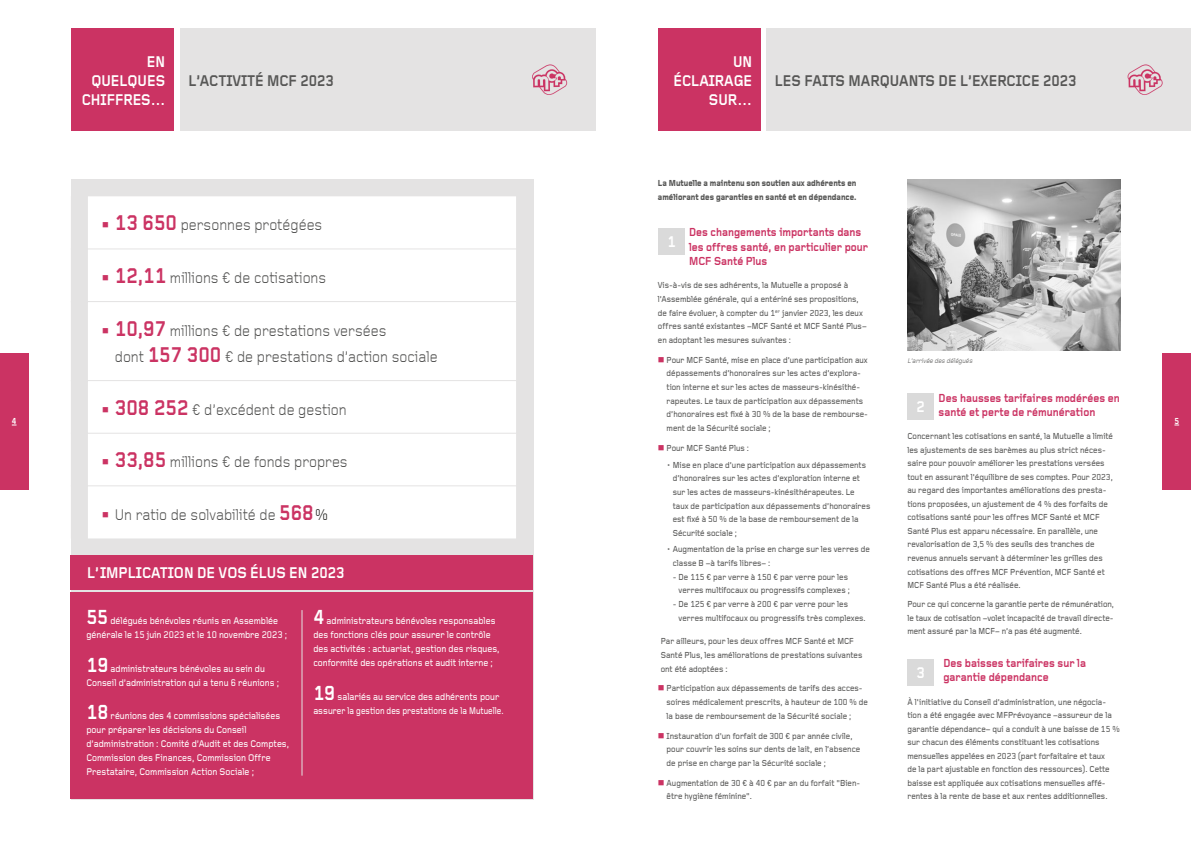
<style>
.page{position:relative;width:1191px;height:842px;background:#fff}
.page>*{position:absolute;margin:0;border:0;box-sizing:border-box;transform-origin:0 0}
.t1{font:16px/26.4px "Foundry Gridnik";color:#575756;scale:.9 1}
.t2{font:700 16px/19.2px "Foundry Gridnik";color:#fff;text-align:right;scale:.9 1}
.t3{font:700 16px "Foundry Gridnik";color:#575756;scale:.9 1}
.t4{font:700 12px/14.2px "Foundry Gridnik";color:#cb3363;scale:.9 1}
.t5{font:500 10px/14px "Foundry Gridnik";color:#fff;scale:.9 1}
.t6{font:500 9px/13.5px "Foundry Gridnik";color:#575756;scale:.9 1}
.t7{font:500 9px/13.7px "Foundry Gridnik";color:#575756}
.t8{font:800 9px/13.7px "Foundry Gridnik";color:#575756;scale:.9 1}
.t9{font:700 9px "Foundry Gridnik";color:#fff;scale:.9 1}
.t10{font:italic 7px "Foundry Gridnik";color:#575756;scale:.9 1}
.s1{color:#cb3363}
.s2{font-weight:700;font-size:22px;color:#cb3363}
.s3{color:#1d1d1b}
.s4{font-weight:700;font-size:21px}
</style>
<div class="page">
<div style="left:71px;top:28px;width:103px;height:103px;background:#cb3363"></div>
<div style="left:1162px;top:353px;width:29px;height:136px;background:#cb3363"></div>
<div style="left:0;top:353px;width:28px;height:136px;background:#cb3363"></div>
<div style="left:658px;top:28px;width:102px;height:103px;background:#cb3363"></div>
<div style="left:766px;top:28px;width:425px;height:103px;background:#e4e3e3"></div>
<div style="left:658px;top:228px;width:26px;height:26px;background:#dadada"></div>
<div style="left:907px;top:394px;width:26px;height:26px;background:#dadada"></div>
<div style="left:907px;top:659px;width:26px;height:26px;background:#dadada"></div>
<div style="left:180px;top:28px;width:415px;height:103px;background:#e4e3e3"></div>
<svg style="left:532px;top:64px;width:35px;height:31px"></svg>
<div style="left:71px;top:179px;width:462px;height:620px;background:#e4e3e3"></div>
<div style="left:88px;top:196px;width:428px;height:342px;background:#fff"></div>
<hr style="left:88px;top:248px;width:428px;height:1px;background:#e4e3e3">
<hr style="left:88px;top:301px;width:428px;height:1px;background:#e4e3e3">
<hr style="left:88px;top:380px;width:428px;height:1px;background:#e4e3e3">
<hr style="left:88px;top:433px;width:428px;height:1px;background:#e4e3e3">
<hr style="left:88px;top:485px;width:428px;height:1px;background:#e4e3e3">
<div style="left:71px;top:556px;width:462px;height:34px;background:#cb3363"></div>
<div style="left:71px;top:592px;width:462px;height:207px;background:#cb3363"></div>
<hr style="left:301px;top:610px;width:1px;height:166px;background:#e4e3e3">
<svg style="left:1127px;top:64px;width:35px;height:31px"></svg>
<img style="left:907px;top:179px;width:213px;height:171px">
<h1 class="t2" style="left:82px;top:52px;width:94px">EN<br>QUELQUES<br>CHIFFRES…</h1>
<h1 class="t3" style="left:189px;top:72px;width:163px">L’ACTIVITÉ MCF 2023</h1>
<h1 class="t2" style="left:673px;top:52px;width:89px">UN<br>ÉCLAIRAGE<br>SUR…</h1>
<h1 class="t3" style="left:775px;top:72px;width:337px">LES FAITS MARQUANTS DE L’EXERCICE 2023</h1>
<p class="t8" style="left:658px;top:177px;width:222px">La Mutuelle a maintenu son soutien aux adhérents en améliorant des garanties en santé et en dépendance.</p>
<h1 class="t2" style="left:667px;top:232px;width:11px">1</h1>
<h2 class="t4" style="left:689px;top:225px;width:200px">Des changements importants dans les offres santé, en particulier pour<br>MCF Santé Plus</h2>
<p class="t6" style="left:658px;top:278px;width:233px">Vis-à-vis de ses adhérents, la Mutuelle a proposé à l’Assemblée générale, qui a entériné ses propositions, de faire évoluer, à compter du 1<sup>er</sup> janvier 2023, les deux offres santé existantes –MCF Santé et MCF Santé Plus– en adoptant les mesures suivantes :</p>
<p class="t6" style="left:666px;top:353px;width:225px;text-indent:-9px"><span class="s1">■</span> Pour MCF Santé, mise en place d’une participation aux dépassements d’honoraires sur les actes d’explora&shy;tion interne et sur les actes de masseurs-kinésithé&shy;rapeutes. Le taux de participation aux dépassements d’honoraires est fixé à 30 % de la base de rembourse&shy;ment de la Sécurité sociale ;</p>
<p class="t6" style="left:658px;top:441px;width:103px"><span class="s1">■</span> Pour MCF Santé Plus :</p>
<p class="t7" style="left:673px;top:458px;width:199px;text-indent:-6px">• Mise en place d’une participation aux dépassements d’honoraires sur les actes d’exploration interne et sur les actes de masseurs-kinésithérapeutes. Le taux de participation aux dépassements d’honoraires est fixé à 50 % de la base de remboursement de la Sécurité sociale ;</p>
<p class="t7" style="left:673px;top:542px;width:199px;text-indent:-6px">• Augmentation de la prise en charge sur les verres de classe B –à tarifs libres– :</p>
<p class="t6" style="left:673px;top:570px;width:198px;text-align:right">- De 115 € par verre à 150 € par verre pour les verres multifocaux ou progressifs complexes ;</p>
<p class="t6" style="left:678px;top:597px;width:209px;text-indent:-6px">- De 125 € par verre à 200 € par verre pour les verres multifocaux ou progressifs très complexes.</p>
<p class="t6" style="left:660px;top:634px;width:226px">Par ailleurs, pour les deux offres MCF Santé et MCF<br>Santé Plus, les améliorations de prestations suivantes ont été adoptées :</p>
<p class="t6" style="left:666px;top:682px;width:225px;text-indent:-9px"><span class="s1">■</span> Participation aux dépassements de tarifs des acces&shy;soires médicalement prescrits, à hauteur de 100 % de la base de remboursement de la Sécurité sociale ;</p>
<p class="t6" style="left:666px;top:729px;width:217px;text-indent:-9px"><span class="s1">■</span> Instauration d'un forfait de 300 € par année civile, pour couvrir les soins sur dents de lait, en l’absence de prise en charge par la Sécurité sociale ;</p>
<p class="t6" style="left:666px;top:776px;width:217px;text-indent:-9px"><span class="s1">■</span> Augmentation de 30 € à 40 € par an du forfait "Bien&shy;être hygiène féminine".</p>
<h1 class="t1" style="left:102px;top:212px;width:246px"><span class="s1">■</span> <span class="s2">13 650</span> personnes protégées</h1>
<h1 class="t1" style="left:102px;top:264px;width:251px"><span class="s1">■</span> <span class="s2">12,11</span> millions € de cotisations</h1>
<h1 class="t1" style="left:115px;top:317px;width:360px;text-indent:-13px"><span class="s1">■</span> <span class="s2">10,97</span> millions € de prestations versées<br>dont <span class="s2">157 300</span> € de prestations d’action sociale</h1>
<h1 class="t1" style="left:102px;top:396px;width:273px"><span class="s1">■</span> <span class="s2">308 252</span> € d’excédent de gestion</h1>
<h1 class="t1" style="left:102px;top:449px;width:274px"><span class="s1">■</span> <span class="s2">33,85</span> millions € de fonds propres</h1>
<h1 class="t1" style="left:102px;top:501px;width:253px"><span class="s1">■</span> Un ratio de solvabilité de <span class="s2">568</span> <span class="s3">%</span></h1>
<p class="t10" style="left:907px;top:357px;width:75px">L’arrivée des délégués</p>
<h1 class="t2" style="left:916px;top:398px;width:11px">2</h1>
<h2 class="t4" style="left:938px;top:391px;width:203px">Des hausses tarifaires modérées en santé et perte de rémunération</h2>
<p class="t6" style="left:907px;top:430px;width:230px">Concernant les cotisations en santé, la Mutuelle a limité les ajustements de ses barèmes au plus strict néces&shy;saire pour pouvoir améliorer les prestations versées tout en assurant l’équilibre de ses comptes. Pour 2023, au regard des importantes améliorations des presta&shy;tions proposées, un ajustement de 4 % des forfaits de cotisations santé pour les offres MCF Santé et MCF Santé Plus est apparu nécessaire. En parallèle, une revalorisation de 3,5 % des seuils des tranches de revenus annuels servant à déterminer les grilles des cotisations des offres MCF Prévention, MCF Santé et MCF Santé Plus a été réalisée.</p>
<p class="t6" style="left:907px;top:597px;width:231px;text-align:justify">Pour ce qui concerne la garantie perte de rémunération, le taux de cotisation –volet incapacité de travail directe&shy;ment assuré par la MCF– n’a pas été augmenté.</p>
<h1 class="t2" style="left:916px;top:663px;width:11px">3</h1>
<h2 class="t4" style="left:943px;top:656px;width:160px">Des baisses tarifaires sur la garantie dépendance</h2>
<p class="t6" style="left:907px;top:695px;width:237px">À l’initiative du Conseil d’administration, une négocia&shy;tion a été engagée avec MFPrévoyance –assureur de la garantie dépendance– qui a conduit à une baisse de 15 % sur chacun des éléments constituant les cotisations mensuelles appelées en 2023 (part forfaitaire et taux<br>de la part ajustable en fonction des ressources). Cette baisse est appliquée aux cotisations mensuelles affé&shy;rentes à la rente de base et aux rentes additionnelles.</p>
<p class="t9" style="left:12px;top:416px;width:7px">4</p>
<p class="t9" style="left:1174px;top:416px;width:7px">5</p>
<h1 class="t2" style="left:87px;top:563px;width:287px">L’IMPLICATION DE VOS ÉLUS EN 2023</h1>
<p class="t5" style="left:86px;top:613px;width:224px"><span class="s4">55</span> délégués bénévoles réunis en Assemblée générale le 15 juin 2023 et le 10 novembre 2023 ;</p>
<p class="t5" style="left:86px;top:661px;width:216px"><span class="s4">19</span> administrateurs bénévoles au sein du<br>Conseil d’administration qui a tenu 6 réunions ;</p>
<p class="t5" style="left:86px;top:709px;width:227px"><span class="s4">18</span> réunions des 4 commissions spécialisées pour préparer les décisions du Conseil d’administration : Comité d’Audit et des Comptes, Commission des Finances, Commission Offre Prestataire, Commission Action Sociale ;</p>
<p class="t5" style="left:313px;top:613px;width:208px"><span class="s4">4</span> administrateurs bénévoles responsables des fonctions clés pour assurer le contrôle des activités : actuariat, gestion des risques, conformité des opérations et audit interne ;</p>
<p class="t5" style="left:313px;top:689px;width:213px"><span class="s4">19</span> salariés au service des adhérents pour assurer la gestion des prestations de la Mutuelle.</p>
</div>
